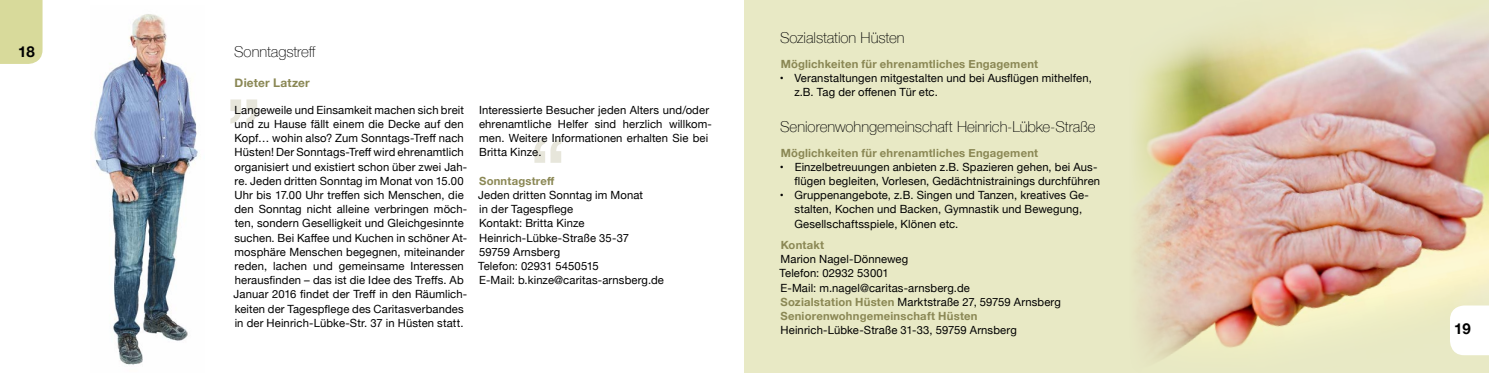
<style>
.page{position:relative;width:1489px;height:373px;background:#fff}
.page>*{position:absolute;margin:0;border:0;box-sizing:border-box;transform-origin:0 0}
.t1{font:100 15px "Helvetica Neue";color:#000}
.t2{font:700 15px "Helvetica Neue";color:#000}
.t3{font:700 11.88px "Helvetica Neue";letter-spacing:.015em;color:#8a8754}
.t4{font:11.25px/14.1px "Helvetica Neue";letter-spacing:.01em;color:#000}
.t5{font:700 11.25px "Helvetica Neue";letter-spacing:.015em;color:#8a8754}
.s1{font-weight:700;color:#8a8754}
</style>
<div class="page">
<div style="left:744px;top:0;width:744px;height:372px;background:#e8e9c5"></div>
<img style="left:1135px;top:24px;width:353px;height:334px">
<svg style="left:230px;top:99px;width:27px;height:24px"></svg>
<svg style="left:534px;top:138px;width:27px;height:24px"></svg>
<img style="left:94px;top:14px;width:106px;height:351px">
<div style="left:0;top:0;width:43px;height:64px;background:#d8da9b"></div>
<svg style="left:1449px;top:305px;width:39px;height:49px;background:#fdfdfa"></svg>
<h1 class="t2" style="left:18px;top:40px;width:18px">18</h1>
<h1 class="t1" style="left:234px;top:40px;width:83px">Sonntagstreff</h1>
<p class="t3" style="left:235px;top:74px;width:77px">Dieter Latzer</p>
<p class="t4" style="left:233px;top:103px;width:235px">Langeweile und Einsamkeit machen sich breit und zu Hause fällt einem die Decke auf den Kopf… wohin also? Zum Sonntags-Treff nach Hüsten! Der Sonntags-Treff wird ehrenamtlich organisiert und existiert schon über zwei Jah&shy;re. Jeden dritten Sonntag im Monat von 15.00<br>Uhr bis 17.00 Uhr treffen sich Menschen, die den Sonntag nicht alleine verbringen möch&shy;ten, sondern Geselligkeit und Gleichgesinnte suchen. Bei Kaffee und Kuchen in schöner At&shy;mosphäre Menschen begegnen, miteinander reden, lachen und gemeinsame Interessen herausfinden – das ist die Idee des Treffs. Ab Januar 2016 findet der Treff in den Räumlich&shy;keiten der Tagespflege des Caritasverbandes in der Heinrich-Lübke-Str. 37 in Hüsten statt.</p>
<p class="t4" style="left:479px;top:103px;width:234px">Interessierte Besucher jeden Alters und/oder ehrenamtliche Helfer sind herzlich willkom&shy;men. Weitere Informationen erhalten Sie bei Britta Kinze.</p>
<p class="t5" style="left:479px;top:171px;width:77px">Sonntagstreff</p>
<p class="t4" style="left:478px;top:188px;width:187px">Jeden dritten Sonntag im Monat<br>in der Tagespflege<br>Kontakt: Britta Kinze<br>Heinrich-Lübke-Straße 35-37<br>59759 Arnsberg<br>Telefon: 02931 5450515<br>E-Mail: b.kinze@caritas-arnsberg.de</p>
<h1 class="t1" style="left:780px;top:26px;width:126px">Sozialstation Hüsten</h1>
<p class="t5" style="left:780px;top:55px;width:259px">Möglichkeiten für ehrenamtliches Engagement</p>
<p class="t4" style="left:794px;top:71px;width:299px;text-indent:-14px">• Veranstaltungen mitgestalten und bei Ausflügen mithelfen, z.B. Tag der offenen Tür etc.</p>
<h1 class="t1" style="left:780px;top:115px;width:317px">Seniorenwohngemeinschaft Heinrich-Lübke-Straße</h1>
<p class="t5" style="left:780px;top:143px;width:259px">Möglichkeiten für ehrenamtliches Engagement</p>
<p class="t4" style="left:780px;top:160px;width:322px;text-align:right">• Einzelbetreuungen anbieten z.B. Spazieren gehen, bei Aus&shy;flügen begleiten, Vorlesen, Gedächtnistrainings durchführen</p>
<p class="t4" style="left:794px;top:188px;width:296px;text-indent:-14px">• Gruppenangebote, z.B. Singen und Tanzen, kreatives Ge&shy;stalten, Kochen und Backen, Gymnastik und Bewegung,<br>Gesellschaftsspiele, Klönen etc.</p>
<p class="t5" style="left:780px;top:236px;width:45px">Kontakt</p>
<p class="t4" style="left:779px;top:252px;width:283px">Marion Nagel-Dönneweg<br>Telefon: 02932 53001<br>E-Mail: m.nagel@caritas-arnsberg.de<br><span class="s1">Sozialstation Hüsten</span> Marktstraße 27, 59759 Arnsberg <span class="s1">Seniorenwohngemeinschaft Hüsten</span></p>
<p class="t4" style="left:780px;top:323px;width:238px">Heinrich-Lübke-Straße 31-33, 59759 Arnsberg</p>
<h1 class="t2" style="left:1453px;top:316px;width:18px">19</h1>
</div>
